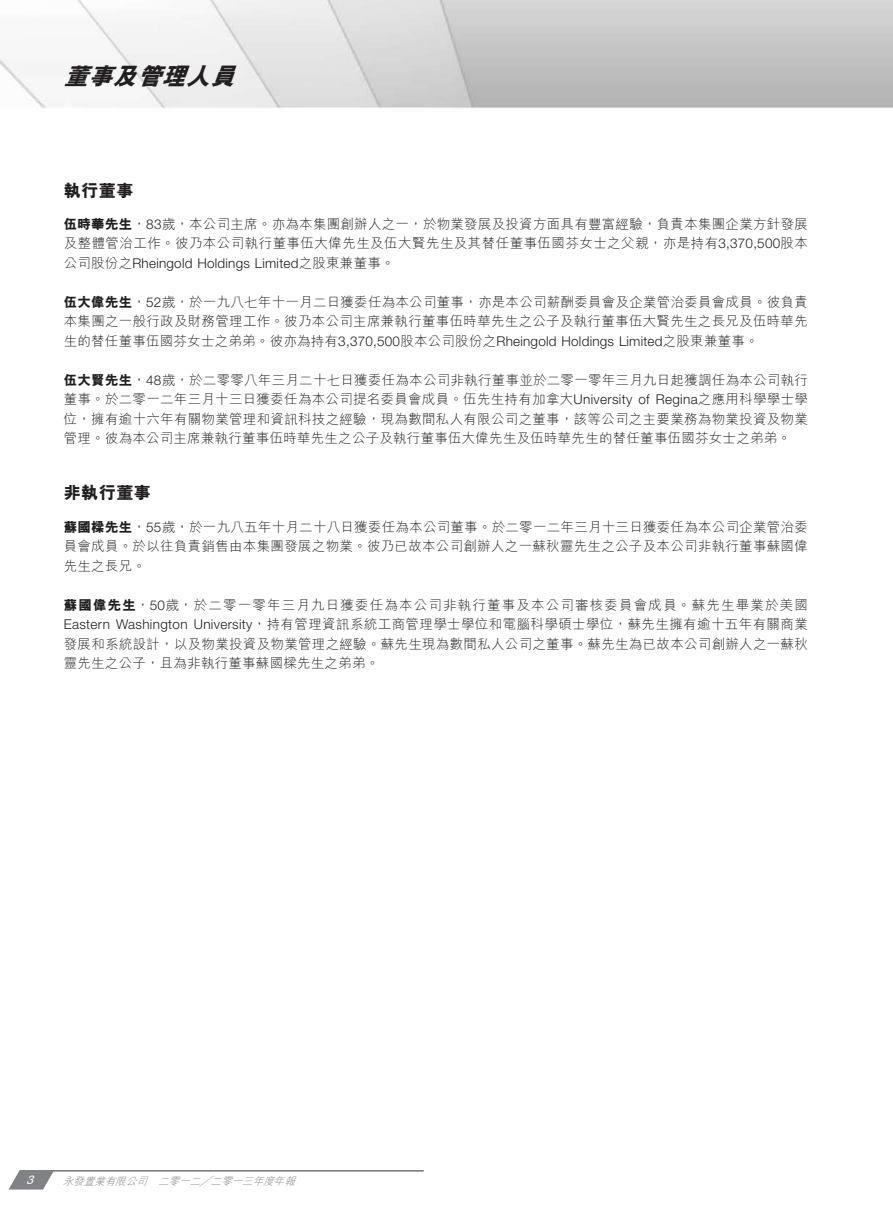
<style>
.page{position:relative;width:893px;height:1212px;background:#fff}
.page>*{position:absolute;margin:0;border:0;box-sizing:border-box;transform-origin:0 0}
.t1{font:italic 800 24px "M Hei HK";color:#231f20}
.t2{font:800 17.25px "M Hei HK";letter-spacing:.015em;color:#231f20}
.t3{font:300 13.5px/19.5px "M Hei HK";letter-spacing:.02em;color:#231f20;text-align:justify}
.t4{font:italic 300 10.5px "M Hei HK";color:#808285}
.s1{font-weight:800}
.s2{font-family:"Helvetica Neue LT Std"}
</style>
<div class="page">
<img style="left:0;top:0;width:893px;height:1190px">
<svg style="left:9px;top:1170px;width:415px;height:19px"></svg>
<p class="t1" style="left:64px;top:60px;width:184px">董事及管理人員</p>
<p class="t2" style="left:64px;top:179px;width:71px">執行董事</p>
<p class="t3" style="left:64px;top:214px;width:746px"><span class="s1">伍時華先生</span>，<span class="s2">83</span>歲，本公司主席。亦為本集團創辦人之一，於物業發展及投資方面具有豐富經驗，負責本集團企業方針發展及整體管治工作。彼乃本公司執行董事伍大偉先生及伍大賢先生及其替任董事伍國芬女士之父親，亦是持有<span class="s2">3,370,500</span>股本公司股份之<span class="s2">Rheingold Holdings Limited</span>之股東兼董事。</p>
<p class="t3" style="left:64px;top:292px;width:746px"><span class="s1">伍大偉先生</span>，<span class="s2">52</span>歲，於一九八七年十一月二日獲委任為本公司董事，亦是本公司薪酬委員會及企業管治委員會成員。彼負責本集團之一般行政及財務管理工作。彼乃本公司主席兼執行董事伍時華先生之公子及執行董事伍大賢先生之長兄及伍時華先生的替任董事伍國芬女士之弟弟。彼亦為持有<span class="s2">3,370,500</span>股本公司股份之<span class="s2">Rheingold Holdings Limited</span>之股東兼董事。</p>
<p class="t3" style="left:64px;top:370px;width:746px"><span class="s1">伍大賢先生</span>，<span class="s2">48</span>歲，於二零零八年三月二十七日獲委任為本公司非執行董事並於二零一零年三月九日起獲調任為本公司執行董事。於二零一二年三月十三日獲委任為本公司提名委員會成員。伍先生持有加拿大<span class="s2">University of Regina</span>之應用科學學士學位，擁有逾十六年有關物業管理和資訊科技之經驗，現為數間私人有限公司之董事，該等公司之主要業務為物業投資及物業管理。彼為本公司主席兼執行董事伍時華先生之公子及執行董事伍大偉先生及伍時華先生的替任董事伍國芬女士之弟弟。</p>
<p class="t2" style="left:64px;top:481px;width:89px">非執行董事</p>
<p class="t3" style="left:64px;top:516px;width:746px"><span class="s1">蘇國樑先生</span>，<span class="s2">55</span>歲，於一九八五年十月二十八日獲委任為本公司董事。於二零一二年三月十三日獲委任為本公司企業管治委員會成員。於以往負責銷售由本集團發展之物業。彼乃已故本公司創辦人之一蘇秋靈先生之公子及本公司非執行董事蘇國偉先生之長兄。</p>
<p class="t3" style="left:64px;top:594px;width:746px"><span class="s1">蘇國偉先生</span>，<span class="s2">50</span>歲，於二零一零年三月九日獲委任為本公司非執行董事及本公司審核委員會成員。蘇先生畢業於美國<span class="s2">Eastern Washington University</span>，持有管理資訊系統工商管理學士學位和電腦科學碩士學位，蘇先生擁有逾十五年有關商業發展和系統設計，以及物業投資及物業管理之經驗。蘇先生現為數間私人公司之董事。蘇先生為已故本公司創辦人之一蘇秋靈先生之公子，且為非執行董事蘇國樑先生之弟弟。</p>
<p class="t4" style="left:63px;top:1174px;width:238px">永發置業有限公司二零一二╱二零一三年度年報</p>
</div>
